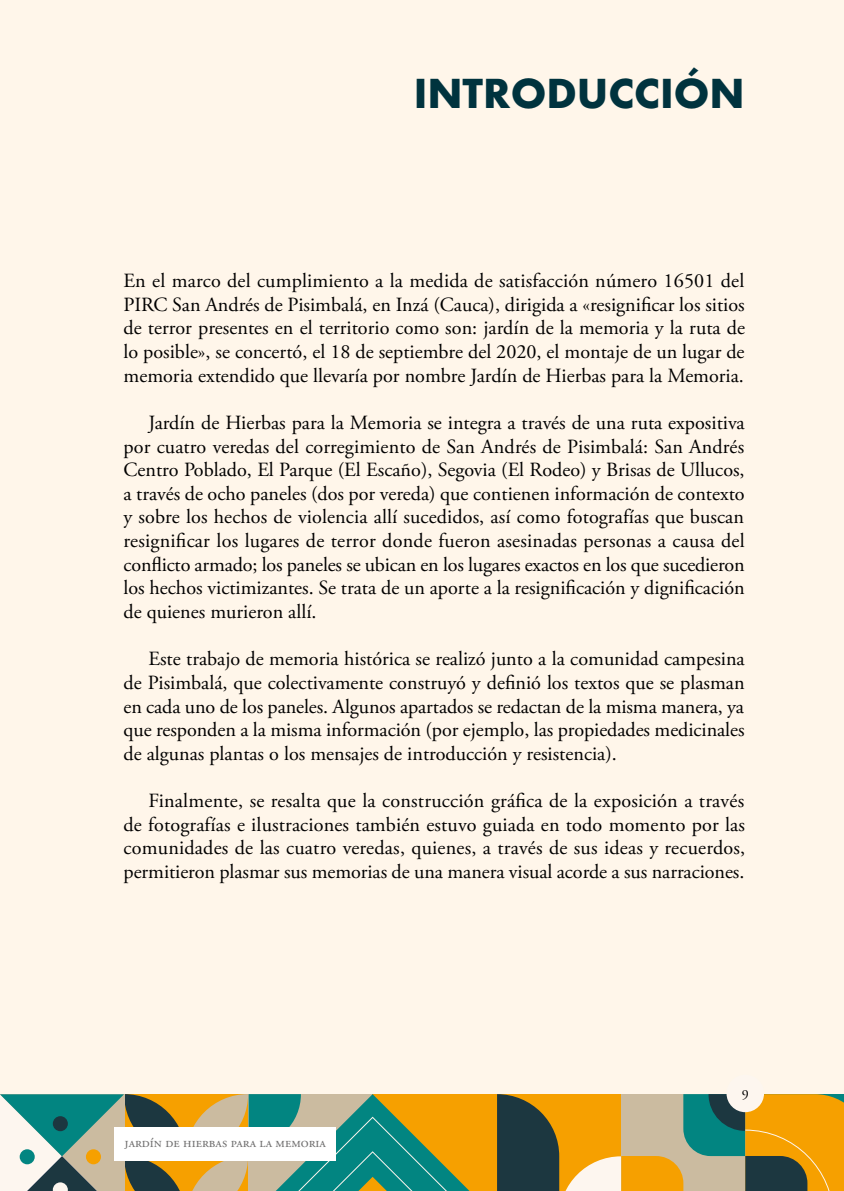
<style>
.page{position:relative;width:844px;height:1191px;background:#fff}
.page>*{position:absolute;margin:0;border:0;box-sizing:border-box;transform-origin:0 0}
.t1{font:700 43.75px "Futura PT";color:#00333e}
.t2{font:20.12px/23.6px "Adobe Garamond Pro";color:#000;text-align:justify}
.t3{font:14px "Adobe Garamond Pro";color:#706f6f}
.t4{font:14px "Adobe Garamond Pro";color:#000}
</style>
<div class="page">
<div style="left:0;top:0;width:843px;height:1191px;background:#fff6ea"></div>
<svg style="left:0;top:1094px;width:843px;height:97px;background:#939459"></svg>
<div style="left:726px;top:1074px;width:37px;height:38px;background:#fdf6ef;border-radius:50%"></div>
<div style="left:115px;top:1127px;width:221px;height:33px;background:#fff"></div>
<h1 class="t1" style="left:413px;top:65px;width:332px">INTRODUCCIÓN</h1>
<p class="t2" style="left:123px;top:270px;width:623px">En el marco del cumplimiento a la medida de satisfacción número 16501 del PIRC San Andrés de Pisimbalá, en Inzá (Cauca), dirigida a «resignificar los sitios de terror presentes en el territorio como son: jardín de la memoria y la ruta de lo posible», se concertó, el 18 de septiembre del 2020, el montaje de un lugar de memoria extendido que llevaría por nombre Jardín de Hierbas para la Memoria.</p>
<p class="t2" style="left:123px;top:411px;width:622px;text-indent:25px">Jardín de Hierbas para la Memoria se integra a través de una ruta expositiva por cuatro veredas del corregimiento de San Andrés de Pisimbalá: San Andrés Centro Poblado, El Parque (El Escaño), Segovia (El Rodeo) y Brisas de Ullucos, a través de ocho paneles (dos por vereda) que contienen información de contexto y sobre los hechos de violencia allí sucedidos, así como fotografías que buscan resignificar los lugares de terror donde fueron asesinadas personas a causa del conflicto armado; los paneles se ubican en los lugares exactos en los que sucedieron los hechos victimizantes. Se trata de un aporte a la resignificación y dignificación de quienes murieron allí.</p>
<p class="t2" style="left:123px;top:648px;width:622px;text-indent:25px">Este trabajo de memoria histórica se realizó junto a la comunidad campesina de Pisimbalá, que colectivamente construyó y definió los textos que se plasman en cada uno de los paneles. Algunos apartados se redactan de la misma manera, ya que responden a la misma información (por ejemplo, las propiedades medicinales de algunas plantas o los mensajes de introducción y resistencia).</p>
<p class="t2" style="left:123px;top:789px;width:623px;text-indent:25px">Finalmente, se resalta que la construcción gráfica de la exposición a través de fotografías e ilustraciones también estuvo guiada en todo momento por las comunidades de las cuatro veredas, quienes, a través de sus ideas y recuerdos, permitieron plasmar sus memorias de una manera visual acorde a sus narraciones.</p>
<p class="t3" style="left:124px;top:1134px;width:203px">jardín de hierbas para la memoria</p>
<p class="t4" style="left:741px;top:1085px;width:8px">9</p>
</div>
